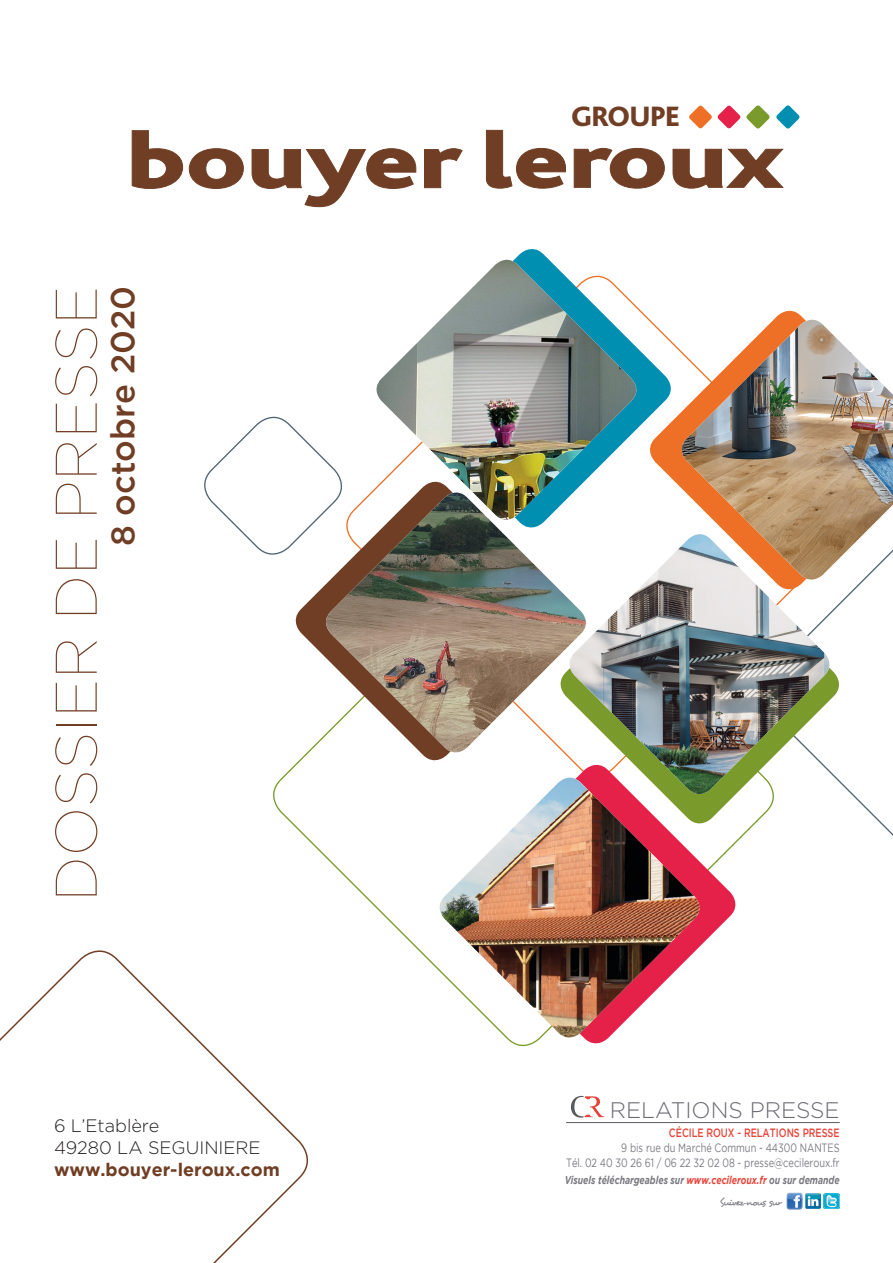
<style>
.page{position:relative;width:893px;height:1263px;background:#fff}
.page>*{position:absolute;margin:0;border:0;box-sizing:border-box;transform-origin:0 0}
.t1{font:100 58.5px "Gotham";color:#703e24}
.t2{font:500 33px "Gotham";color:#703e24}
.t3{font:800 29.4px "Bliss";color:#703e24}
.t4{font:300 22.5px "Gotham";color:#6d6971}
.t5{font:300 18px/21.6px "Gotham";color:#231f20}
.t6{font:700 18px "Gotham";color:#703e24}
.t7{font:12px/15px "Gotham";color:#7a7880;text-align:right;scale:.77 1}
.t8{font:500 12px "Gotham";color:#e84339;scale:.77 1}
.t9{font:italic 700 11.25px "Gotham";color:#7a7880;scale:.77 1}
.t10{font:9.9px "Desyrel";letter-spacing:-.085em;color:#7a7880}
.s1{color:#e84339}
</style>
<div class="page">
<svg style="left:132px;top:130px;width:51px;height:59px"></svg>
<svg style="left:189px;top:148px;width:55px;height:41px"></svg>
<svg style="left:251px;top:148px;width:166px;height:59px"></svg>
<svg style="left:424px;top:148px;width:39px;height:40px"></svg>
<svg style="left:486px;top:130px;width:80px;height:59px"></svg>
<svg style="left:573px;top:148px;width:92px;height:41px"></svg>
<svg style="left:672px;top:149px;width:112px;height:40px"></svg>
<svg style="left:776px;top:105px;width:23px;height:24px"></svg>
<svg style="left:689px;top:105px;width:81px;height:24px"></svg>
<svg style="left:0;top:950px;width:309px;height:313px"></svg>
<svg style="left:265px;top:767px;width:484px;height:287px"></svg>
<svg style="left:204px;top:416px;width:134px;height:139px"></svg>
<svg style="left:520px;top:249px;width:155px;height:279px"></svg>
<svg style="left:742px;top:586px;width:104px;height:244px"></svg>
<svg style="left:450px;top:767px;width:292px;height:283px"></svg>
<svg style="left:289px;top:475px;width:274px;height:292px"></svg>
<img style="left:563px;top:534px;width:273px;height:261px">
<img style="left:675px;top:320px;width:218px;height:266px">
<svg style="left:433px;top:771px;width:273px;height:273px"></svg>
<img style="left:437px;top:778px;width:269px;height:262px">
<svg style="left:505px;top:254px;width:138px;height:6px"></svg>
<img style="left:370px;top:260px;width:273px;height:266px">
<hr style="left:566px;top:1122px;width:274px;height:1px;background:#5e5a62">
<svg style="left:571px;top:1096px;width:33px;height:21px"></svg>
<img style="left:786px;top:1193px;width:17px;height:16px">
<img style="left:805px;top:1193px;width:16px;height:16px">
<img style="left:824px;top:1193px;width:15px;height:16px">
<svg style="left:320px;top:486px;width:272px;height:7px"></svg>
<img style="left:320px;top:493px;width:272px;height:266px">
<h1 class="t1" style="left:45px;top:901px;width:617px;rotate:-90deg">DOSSIER DE PRESSE</h1>
<h2 class="t2" style="left:104px;top:546px;width:262px;rotate:-90deg">8 octobre 2020</h2>
<h3 class="t5" style="left:54px;top:1115px;width:208px">6 L’Etablère<br>49280 LA SEGUINIERE</h3>
<h3 class="t6" style="left:54px;top:1159px;width:227px">www.bouyer-leroux.com</h3>
<h3 class="t3" style="left:571px;top:102px;width:110px">GROUPE</h3>
<h3 class="t4" style="left:610px;top:1098px;width:231px">RELATIONS PRESSE</h3>
<p class="t8" style="left:669px;top:1126px;width:223px">CÉCILE ROUX - RELATIONS PRESSE</p>
<p class="t7" style="left:566px;top:1140px;width:357px">9 bis rue du Marché Commun - 44300 NANTES<br>Tél. 02 40 30 26 61 / 06 22 32 02 08 - presse@cecileroux.fr</p>
<p class="t9" style="left:565px;top:1173px;width:359px">Visuels téléchargeables sur <span class="s1">www.cecileroux.fr</span> ou sur demande</p>
<p class="t10" style="left:720px;top:1196px;width:64px">Suivez-nous sur</p>
</div>
